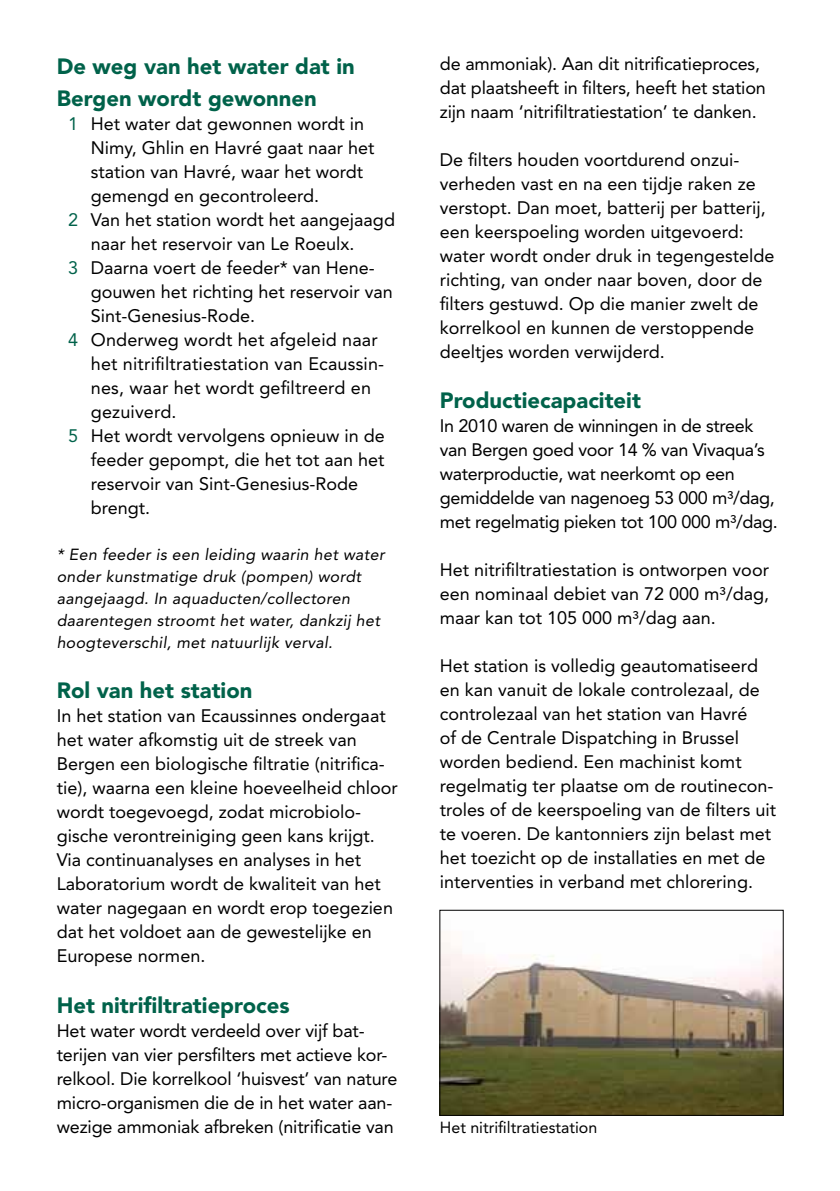
<style>
.page{position:relative;width:840px;height:1191px;background:#fff}
.page>*{position:absolute;margin:0;border:0;box-sizing:border-box;transform-origin:0 0}
.t1{font:900 22px/32px "Avenir LT";color:#00624a}
.t2{font:18px/24px "Avenir LT";color:#000}
.t3{font:18px/24px "Avenir LT";letter-spacing:-.02em;color:#000}
.t4{font:italic 16px/22px "Avenir LT";letter-spacing:.02em;color:#000}
.t5{font:16px "Avenir LT";color:#000}
.s1{color:#00624a}
</style>
<div class="page">
<img style="left:441px;top:942px;width:340px;height:171px">
<div style="left:439px;top:909px;width:344px;height:206px;border:1px solid #000"></div>
<p class="t1" style="left:57px;top:50px;width:299px">De weg van het water dat in<br>Bergen wordt gewonnen</p>
<p class="t2" style="left:68px;top:112px;width:297px"><span class="s1">1</span> Het water dat gewonnen wordt in</p>
<p class="t2" style="left:91px;top:136px;width:285px">Nimy, Ghlin en Havré gaat naar het</p>
<p class="t2" style="left:91px;top:160px;width:274px">station van Havré, waar het wordt</p>
<p class="t2" style="left:91px;top:184px;width:230px">gemengd en gecontroleerd.</p>
<p class="t2" style="left:68px;top:208px;width:328px"><span class="s1">2</span> Van het station wordt het aangejaagd</p>
<p class="t2" style="left:91px;top:232px;width:265px">naar het reservoir van Le Roeulx.</p>
<p class="t2" style="left:68px;top:256px;width:308px"><span class="s1">3</span> Daarna voert de feeder* van Hene-</p>
<p class="t2" style="left:91px;top:280px;width:303px">gouwen het richting het reservoir van</p>
<p class="t2" style="left:91px;top:304px;width:166px">Sint-Genesius-Rode.</p>
<p class="t2" style="left:68px;top:328px;width:311px"><span class="s1">4</span> Onderweg wordt het afgeleid naar</p>
<p class="t2" style="left:91px;top:352px;width:295px">het nitrifiltratiestation van Ecaussin-</p>
<p class="t2" style="left:91px;top:376px;width:281px">nes, waar het wordt gefiltreerd en</p>
<p class="t2" style="left:91px;top:400px;width:87px">gezuiverd.</p>
<p class="t2" style="left:68px;top:424px;width:318px"><span class="s1">5</span> Het wordt vervolgens opnieuw in de</p>
<p class="t2" style="left:91px;top:448px;width:295px">feeder gepompt, die het tot aan het</p>
<p class="t2" style="left:91px;top:472px;width:269px">reservoir van Sint-Genesius-Rode</p>
<p class="t2" style="left:91px;top:496px;width:61px">brengt.</p>
<p class="t4" style="left:57px;top:544px;width:329px">* Een feeder is een leiding waarin het water onder kunstmatige druk (pompen) wordt aangejaagd. In aquaducten/collectoren daarentegen stroomt het water, dankzij het hoogteverschil, met natuurlijk verval.</p>
<p class="t1" style="left:57px;top:674px;width:197px">Rol van het station</p>
<p class="t2" style="left:57px;top:704px;width:342px">In het station van Ecaussinnes ondergaat het water afkomstig uit de streek van Bergen een biologische filtratie (nitrifica&shy;tie), waarna een kleine hoeveelheid chloor wordt toegevoegd, zodat microbiolo&shy;gische verontreiniging geen kans krijgt.<br>Via continuanalyses en analyses in het Laboratorium wordt de kwaliteit van het water nagegaan en wordt erop toegezien dat het voldoet aan de gewestelijke en Europese normen.</p>
<p class="t1" style="left:57px;top:988px;width:234px">Het nitrifiltratieproces</p>
<p class="t2" style="left:57px;top:1018px;width:342px">Het water wordt verdeeld over vijf bat&shy;terijen van vier persfilters met actieve kor&shy;relkool. Die korrelkool ‘huisvest’ van nature micro-organismen die de in het water aan&shy;wezige ammoniak afbreken (nitrificatie van</p>
<p class="t2" style="left:439px;top:52px;width:327px">de ammoniak). Aan dit nitrificatieproces, dat plaatsheeft in filters, heeft het station zijn naam ‘nitrifiltratiestation’ te danken.</p>
<p class="t2" style="left:439px;top:148px;width:336px">De filters houden voortdurend onzui&shy;verheden vast en na een tijdje raken ze verstopt. Dan moet, batterij per batterij, een keerspoeling worden uitgevoerd: water wordt onder druk in tegengestelde richting, van onder naar boven, door de filters gestuwd. Op die manier zwelt de korrelkool en kunnen de verstoppende deeltjes worden verwijderd.</p>
<p class="t1" style="left:439px;top:384px;width:202px">Productiecapaciteit</p>
<p class="t3" style="left:439px;top:414px;width:339px">In 2010 waren de winningen in de streek van Bergen goed voor 14 % van Vivaqua’s waterproductie, wat neerkomt op een gemiddelde van nagenoeg 53 000 m³/dag, met regelmatig pieken tot 100 000 m³/dag.</p>
<p class="t2" style="left:439px;top:558px;width:330px;text-align:justify">Het nitrifiltratiestation is ontworpen voor een nominaal debiet van 72 000 m³/dag, maar kan tot 105 000 m³/dag aan.</p>
<p class="t2" style="left:439px;top:654px;width:337px">Het station is volledig geautomatiseerd en kan vanuit de lokale controlezaal, de controlezaal van het station van Havré<br>of de Centrale Dispatching in Brussel worden bediend. Een machinist komt regelmatig ter plaatse om de routinecon&shy;troles of de keerspoeling van de filters uit te voeren. De kantonniers zijn belast met het toezicht op de installaties en met de interventies in verband met chlorering.</p>
<p class="t5" style="left:439px;top:1118px;width:159px">Het nitrifiltratiestation</p>
</div>
